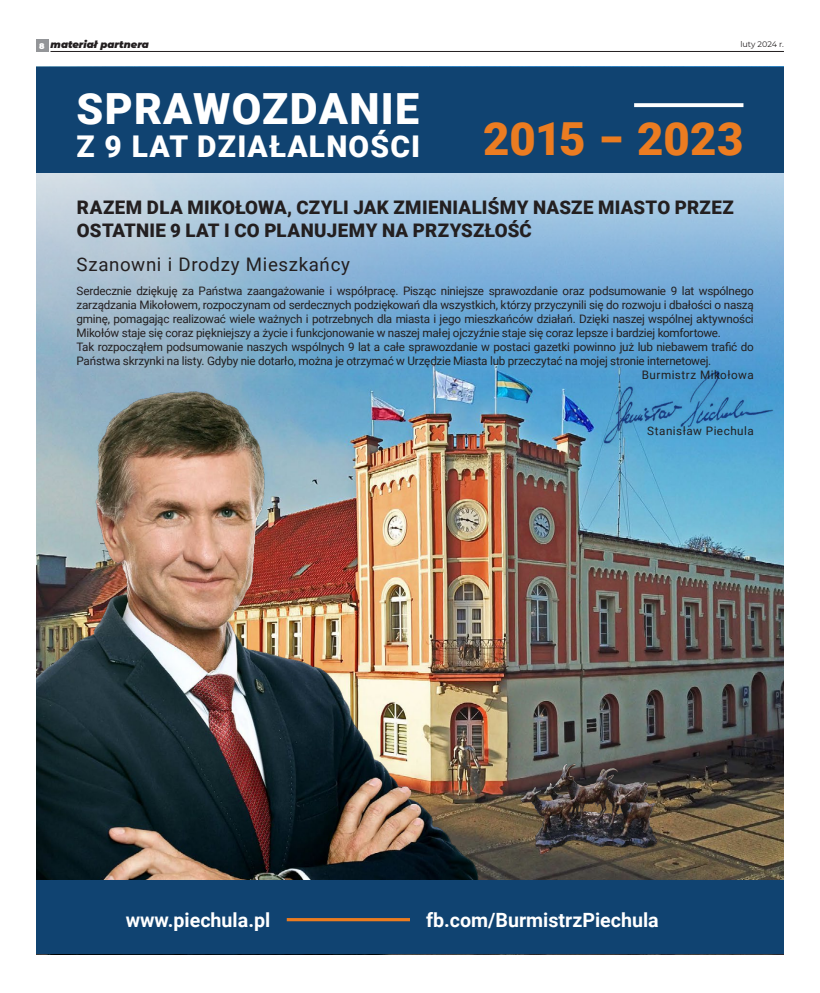
<style>
.page{position:relative;width:820px;height:993px;background:#fff}
.page>*{position:absolute;margin:0;border:0;box-sizing:border-box;transform-origin:0 0}
.t1{font:900 45.6px "Roboto";color:#eb7c21}
.t2{font:900 43px "Roboto";letter-spacing:.03em;color:#fff}
.t3{font:900 29.9px "Roboto";letter-spacing:.04em;color:#fff}
.t4{font:700 19.6px "Roboto";color:#fff}
.t5{font:900 18.7px/23.4px "Roboto";letter-spacing:.02em;color:#231f20}
.t6{font:18.7px "Roboto";letter-spacing:.035em;color:#231f20}
.t7{font:11.7px "Roboto";letter-spacing:-.02em;color:#231f20}
.t8{font:11.7px "Roboto";letter-spacing:.04em;color:#231f20}
.tekst{font:italic 900 10px "Montserrat";color:#231f20}
.t9{font:8px "Montserrat";letter-spacing:-.005em;color:#231f20}
.tekst-2{font:900 8px "Montserrat";color:#fff}
</style>
<div class="page">
<div style="left:36px;top:40px;width:12px;height:12px;background:#939598"></div>
<hr style="left:50px;top:51px;width:733px;height:1px;background:#231f20">
<img style="left:36px;top:383px;width:747px;height:497px">
<img style="left:505px;top:745px;width:166px;height:123px">
<img style="left:36px;top:390px;width:443px;height:490px">
<div style="left:36px;top:880px;width:747px;height:74px;background:#104371"></div>
<svg style="left:36px;top:172px;width:747px;height:211px;background:#8cb7d7"></svg>
<div style="left:36px;top:67px;width:747px;height:105px;background:#104371"></div>
<hr style="left:286px;top:917px;width:124px;height:3px;background:#eb7c21">
<img style="left:601px;top:369px;width:172px;height:77px">
<svg style="left:634px;top:103px;width:109px;height:4px"></svg>
<p class="tekst-2" style="left:39px;top:40px;width:7px">8</p>
<p class="tekst" style="left:50px;top:37px;width:100px">materiał partnera</p>
<p class="t9" style="left:740px;top:39px;width:45px">luty 2024 r.</p>
<p class="t2" style="left:76px;top:79px;width:344px">SPRAWOZDANIE</p>
<p class="t3" style="left:76px;top:125px;width:345px">Z 9 LAT DZIAŁALNOŚCI</p>
<p class="t1" style="left:483px;top:106px;width:262px">2015 ‒ 2023</p>
<p class="t5" style="left:77px;top:195px;width:658px">RAZEM DLA MIKOŁOWA, CZYLI JAK ZMIENIALIŚMY NASZE MIASTO PRZEZ<br>OSTATNIE 9 LAT I CO PLANUJEMY NA PRZYSZŁOŚĆ</p>
<p class="t6" style="left:76px;top:251px;width:275px">Szanowni i Drodzy Mieszkańcy</p>
<p class="t7" style="left:76px;top:282px;width:678px">Serdecznie dziękuję za Państwa zaangażowanie i współpracę. Pisząc niniejsze sprawozdanie oraz podsumowanie 9 lat wspólnego</p>
<p class="t7" style="left:76px;top:296px;width:678px">zarządzania Mikołowem, rozpoczynam od serdecznych podziękowań dla wszystkich, którzy przyczynili się do rozwoju i dbałości o naszą</p>
<p class="t7" style="left:76px;top:310px;width:678px">gminę, pomagając realizować wiele ważnych i potrzebnych dla miasta i jego mieszkańców działań. Dzięki naszej wspólnej aktywności</p>
<p class="t7" style="left:76px;top:324px;width:645px">Mikołów staje się coraz piękniejszy a życie i funkcjonowanie w naszej małej ojczyźnie staje się coraz lepsze i bardziej komfortowe.</p>
<p class="t7" style="left:76px;top:338px;width:678px">Tak rozpocząłem podsumowanie naszych wspólnych 9 lat a całe sprawozdanie w postaci gazetki powinno już lub niebawem trafić do</p>
<p class="t7" style="left:76px;top:352px;width:636px">Państwa skrzynki na listy. Gdyby nie dotarło, można je otrzymać w Urzędzie Miasta lub przeczytać na mojej stronie internetowej.</p>
<p class="t8" style="left:641px;top:366px;width:113px">Burmistrz Mikołowa</p>
<p class="t8" style="left:647px;top:422px;width:108px">Stanisław Piechula</p>
<p class="t4" style="left:126px;top:906px;width:146px">www.piechula.pl</p>
<p class="t4" style="left:426px;top:906px;width:234px">fb.com/BurmistrzPiechula</p>
</div>
